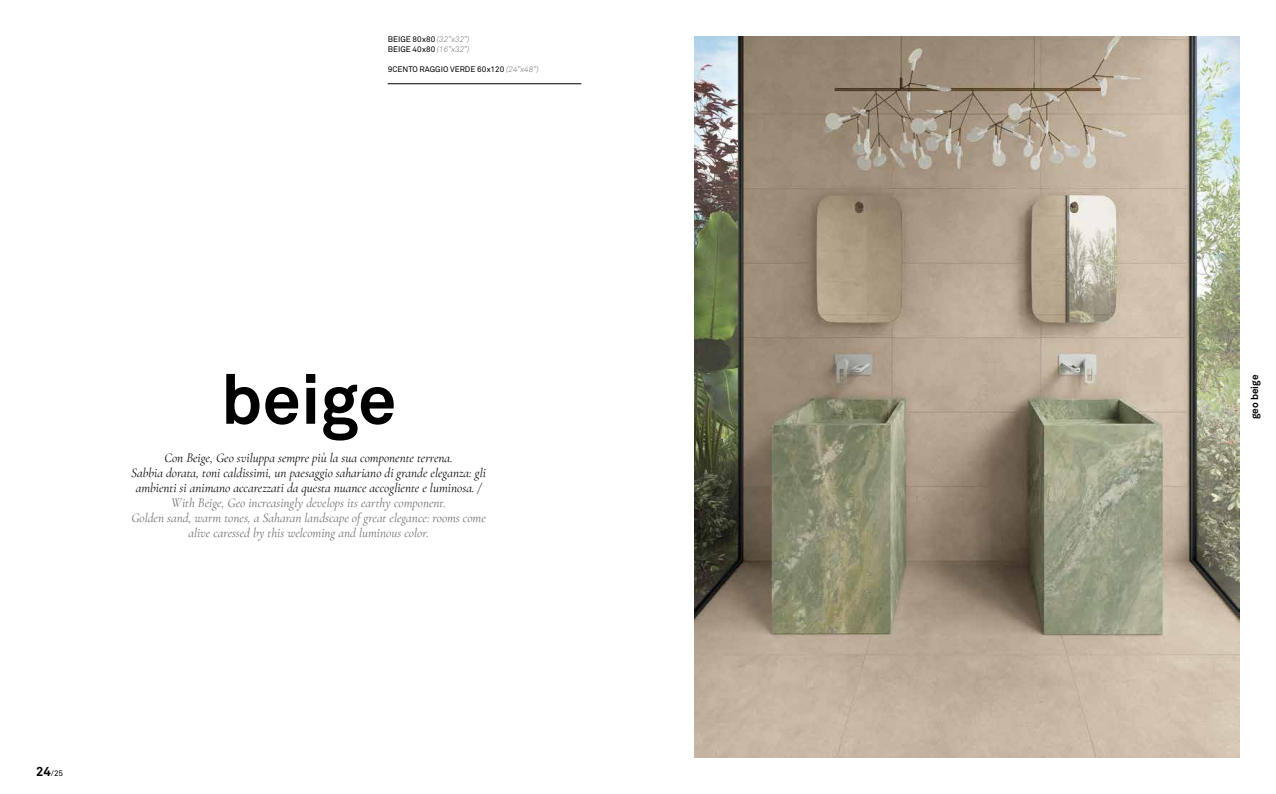
<style>
.page{position:relative;width:1276px;height:794px;background:#fff}
.page>*{position:absolute;margin:0;border:0;box-sizing:border-box;transform-origin:0 0}
.t1{font:700 69px "Akkurat Std";color:#000}
.t2{font:italic 13px/15px "Cormorant Garamond";color:#000;text-align:center}
.t3{font:italic 13px/15px "Cormorant Garamond";color:#6f6d69;text-align:center}
.t4{font:700 10px "Akkurat Std";color:#000}
.t5{font:8px/10px "Akkurat Std";color:#000}
.s1{font-weight:300;font-style:italic;color:#6f6d69}
.s2{font-weight:700;font-size:13px}
</style>
<div class="page">
<hr style="left:388px;top:84px;width:193px;height:1px;background:#000">
<img style="left:694px;top:36px;width:546px;height:722px">
<p class="t5" style="left:388px;top:35px;width:83px">BEIGE 80x80 <span class="s1">(32”x32”)<br></span>BEIGE 40x80 <span class="s1">(16”x32”)</span></p>
<p class="t5" style="left:388px;top:65px;width:153px">9CENTO RAGGIO VERDE 60x120 <span class="s1">(24”x48”)</span></p>
<h1 class="t1" style="left:221px;top:357px;width:177px">beige</h1>
<p class="t4" style="left:1248px;top:419px;width:46px;rotate:-90deg">geo beige</p>
<p class="t2" style="left:131px;top:450px;width:356px">Con Beige, Geo sviluppa sempre più la sua componente terrena.<br>Sabbia dorata, toni caldissimi, un paesaggio sahariano di grande eleganza: gli ambienti si animano accarezzati da questa nuance accogliente e luminosa. /</p>
<p class="t3" style="left:131px;top:495px;width:356px">With Beige, Geo increasingly develops its earthy component.<br>Golden sand, warm tones, a Saharan landscape of great elegance: rooms come alive caressed by this welcoming and luminous color.</p>
<p class="t5" style="left:36px;top:768px;width:29px"><span class="s2">24</span>/25</p>
</div>
